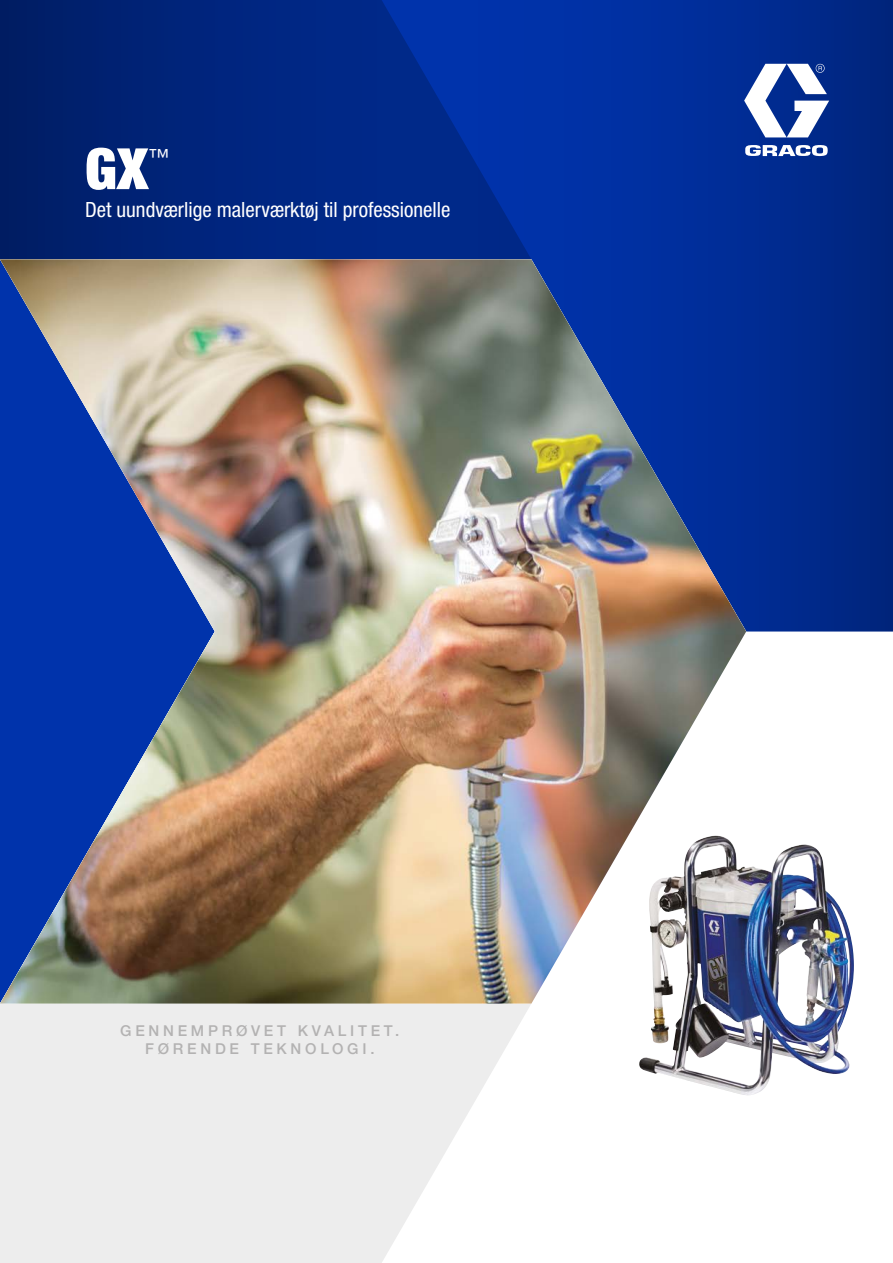
<style>
.page{position:relative;width:893px;height:1263px;background:#fff}
.page>*{position:absolute;margin:0;border:0;box-sizing:border-box;transform-origin:0 0}
.t1{font:900 condensed 57px "Helvetica Neue LTW1 G";color:#fff}
.t2{font:condensed 21px "Helvetica Neue LTW1 G";color:#fff}
.t3{font:500 15px/18px "Helvetica Neue LTW1 G";letter-spacing:.25em;color:#b3b2b2;text-align:center}
</style>
<div class="page">
<img style="left:651px;top:1003px;width:65px;height:40px">
<svg style="left:746px;top:631px;width:147px;height:372px"></svg>
<svg style="left:746px;top:0;width:147px;height:631px;background:#002887"></svg>
<svg style="left:0;top:0;width:746px;height:259px;background:#00298a"></svg>
<svg style="left:0;top:1003px;width:531px;height:260px;background:#efefef"></svg>
<img style="left:0;top:259px;width:746px;height:744px">
<svg style="left:744px;top:63px;width:85px;height:74px"></svg>
<svg style="left:745px;top:145px;width:83px;height:11px"></svg>
<h1 class="t1" style="left:85px;top:131px;width:65px">GX</h1>
<p class="t2" style="left:148px;top:144px;width:22px">™</p>
<p class="t2" style="left:85px;top:197px;width:367px">Det uundværlige malerværktøj til professionelle</p>
<p class="t3" style="left:120px;top:1021px;width:281px">GENNEMPRØVET KVALITET.<br>FØRENDE TEKNOLOGI.</p>
</div>
